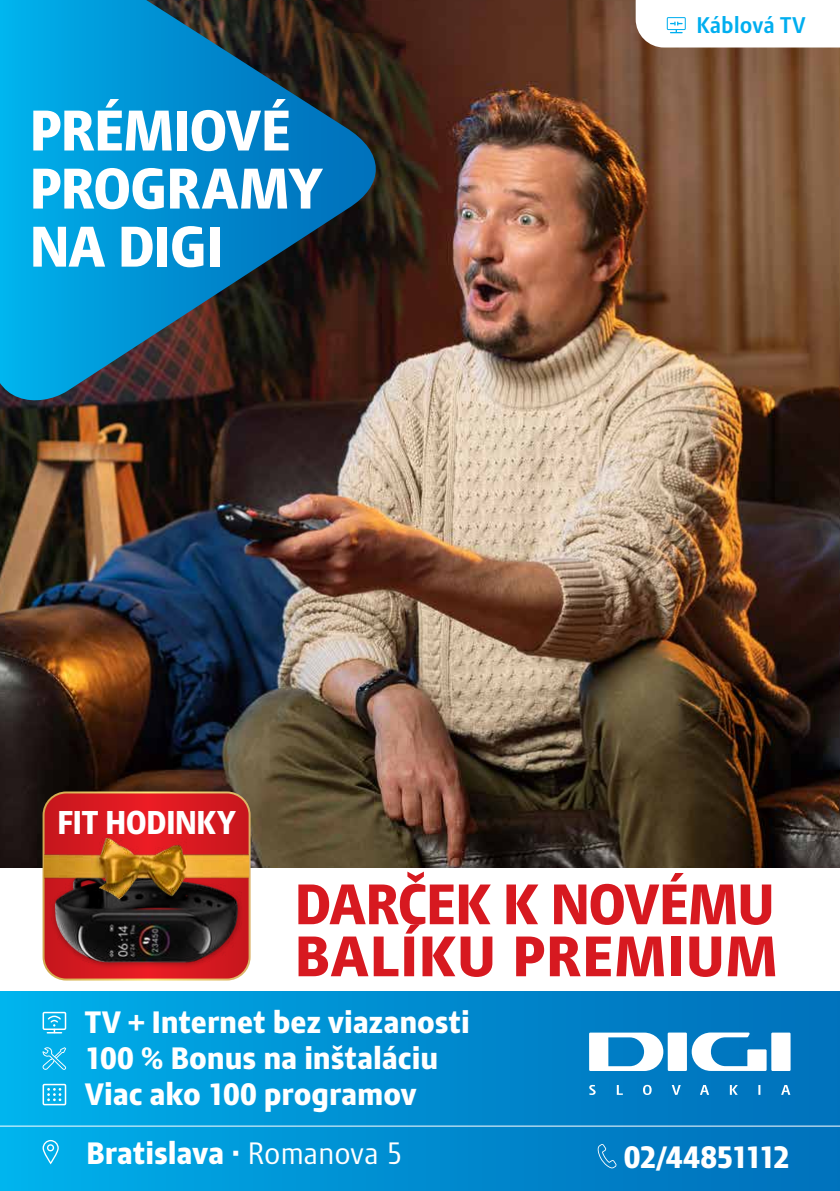
<style>
.page{position:relative;width:840px;height:1191px;background:#fff}
.page>*{position:absolute;margin:0;border:0;box-sizing:border-box;transform-origin:0 0}
.t1{font:800 55.4px/58px "Modena";letter-spacing:-.005em;color:#fff}
.t2{font:800 55.2px/52px "Modena";letter-spacing:.015em;color:#d71920}
.t3{font:800 32px "Modena";letter-spacing:-.005em;color:#fff;scale:.95 1}
.t4{font:800 30px/36px "Modena";letter-spacing:-.005em;color:#fff}
.t5{font:800 30px "Modena";letter-spacing:-.04em;color:#fff}
.t6{font:700 22px "Modena";color:#00aeef}
.s1{font-weight:400}
</style>
<div class="page">
<img style="left:0;top:0;width:839px;height:867px">
<div style="left:0;top:896px;width:839px;height:295px;background:linear-gradient(to right,#04b1eb,#0570ba)"></div>
<div style="left:0;top:867px;width:839px;height:123px;background:#fff"></div>
<hr style="left:0;top:1125px;width:839px;height:1px;background:#fff">
<svg style="left:588px;top:1032px;width:202px;height:63px"></svg>
<div style="left:43px;top:1011px;width:23px;height:19px;border:2px solid #fff"></div>
<svg style="left:47px;top:1015px;width:14px;height:18px"></svg>
<svg style="left:42px;top:1047px;width:24px;height:22px"></svg>
<div style="left:43px;top:1083px;width:23px;height:22px;border:2px solid #fff"></div>
<svg style="left:47px;top:1088px;width:14px;height:13px"></svg>
<svg style="left:44px;top:792px;width:205px;height:187px;background:#d81a20"></svg>
<div style="left:43px;top:791px;width:207px;height:189px;border:2px solid #fff;border-radius:23px"></div>
<img style="left:44px;top:869px;width:205px;height:109px">
<img style="left:44px;top:832px;width:204px;height:74px">
<svg style="left:635px;top:0;width:204px;height:48px"></svg>
<svg style="left:0;top:0;width:385px;height:408px;background:#116990"></svg>
<div style="left:43px;top:1140px;width:16px;height:23px;border:1px solid #fff;border-radius:7px"></div>
<div style="left:47px;top:1144px;width:7px;height:7px;border:1px solid #fff;border-radius:50%"></div>
<svg style="left:597px;top:1144px;width:19px;height:24px"></svg>
<h1 class="t1" style="left:30px;top:101px;width:294px">PRÉMIOVÉ<br>PROGRAMY<br>NA DIGI</h1>
<p class="t3" style="left:57px;top:802px;width:189px">FIT HODINKY</p>
<p class="t6" style="left:696px;top:12px;width:111px">Káblová TV</p>
<h2 class="t2" style="left:295px;top:878px;width:483px">DARČEK K NOVÉMU<br>BALÍKU PREMIUM</h2>
<p class="t4" style="left:85px;top:1004px;width:386px">TV + Internet bez viazanosti<br>100 % Bonus na inštaláciu<br>Viac ako 100 programov</p>
<p class="t4" style="left:87px;top:1135px;width:317px">Bratislava · <span class="s1">Romanova 5</span></p>
<p class="t5" style="left:623px;top:1139px;width:168px">02/44851112</p>
</div>
